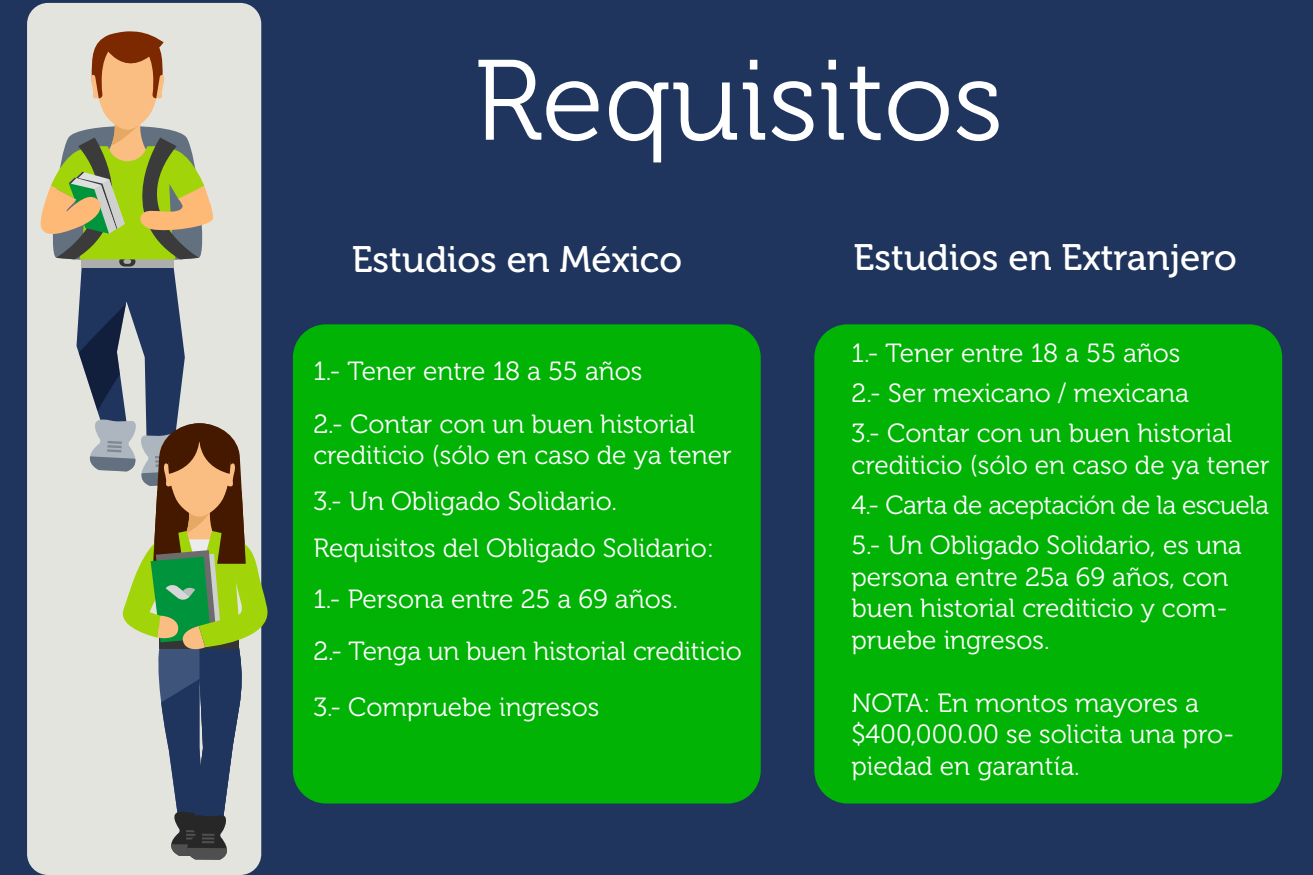
<style>
.page{position:relative;width:1313px;height:875px;background:#fff}
.page>*{position:absolute;margin:0;border:0;box-sizing:border-box;transform-origin:0 0}
.t1{font:113.75px "Museo 300";color:#fff}
.t2{font:36.75px "Museo 500";color:#fff}
.t3{font:26.25px/40.2px "Museo 300";color:#fff}
</style>
<div class="page">
<div style="left:1px;top:0;width:1311px;height:875px;background:#1f355d"></div>
<div style="left:814px;top:324px;width:468px;height:480px;background:#00b305;border-radius:33px"></div>
<div style="left:293px;top:324px;width:467px;height:480px;background:#00b305;border-radius:33px"></div>
<div style="left:27px;top:3px;width:234px;height:872px;background:#e4e4df;border-radius:21px"></div>
<svg style="left:40px;top:17px;width:228px;height:843px"></svg>
<h1 class="t1" style="left:474px;top:39px;width:531px">Requisitos</h1>
<h2 class="t2" style="left:352px;top:239px;width:332px">Estudios en México</h2>
<h2 class="t2" style="left:853px;top:238px;width:385px">Estudios en Extranjero</h2>
<p class="t3" style="left:313px;top:345px;width:383px;line-height:52.5px">1.- Tener entre 18 a 55 años<br>2.- Contar con un buen historial</p>
<p class="t3" style="left:313px;top:432px;width:420px;line-height:46.4px">crediticio (sólo en caso de ya tener<br>3.- Un Obligado Solidario.<br>Requisitos del Obligado Solidario:</p>
<p class="t3" style="left:313px;top:573px;width:430px;line-height:52.5px">1.- Persona entre 25 a 69 años.<br>2.- Tenga un buen historial crediticio</p>
<p class="t3" style="left:313px;top:687px;width:287px">3.- Compruebe ingresos</p>
<p class="t3" style="left:851px;top:333px;width:382px">1.- Tener entre 18 a 55 años<br>2.- Ser mexicano / mexicana<br>3.- Contar con un buen historial</p>
<p class="t3" style="left:851px;top:445px;width:420px;text-align:justify">crediticio (sólo en caso de ya tener 4.- Carta de aceptación de la escuela 5.- Un Obligado Solidario, es una</p>
<p class="t3" style="left:851px;top:561px;width:378px;line-height:31.5px;text-align:justify">persona entre 25a 69 años, con buen historial crediticio y com&shy;pruebe ingresos.</p>
<p class="t3" style="left:851px;top:687px;width:384px;line-height:31.5px">NOTA: En montos mayores a $400,000.00 se solicita una pro&shy;piedad en garantía.</p>
</div>
